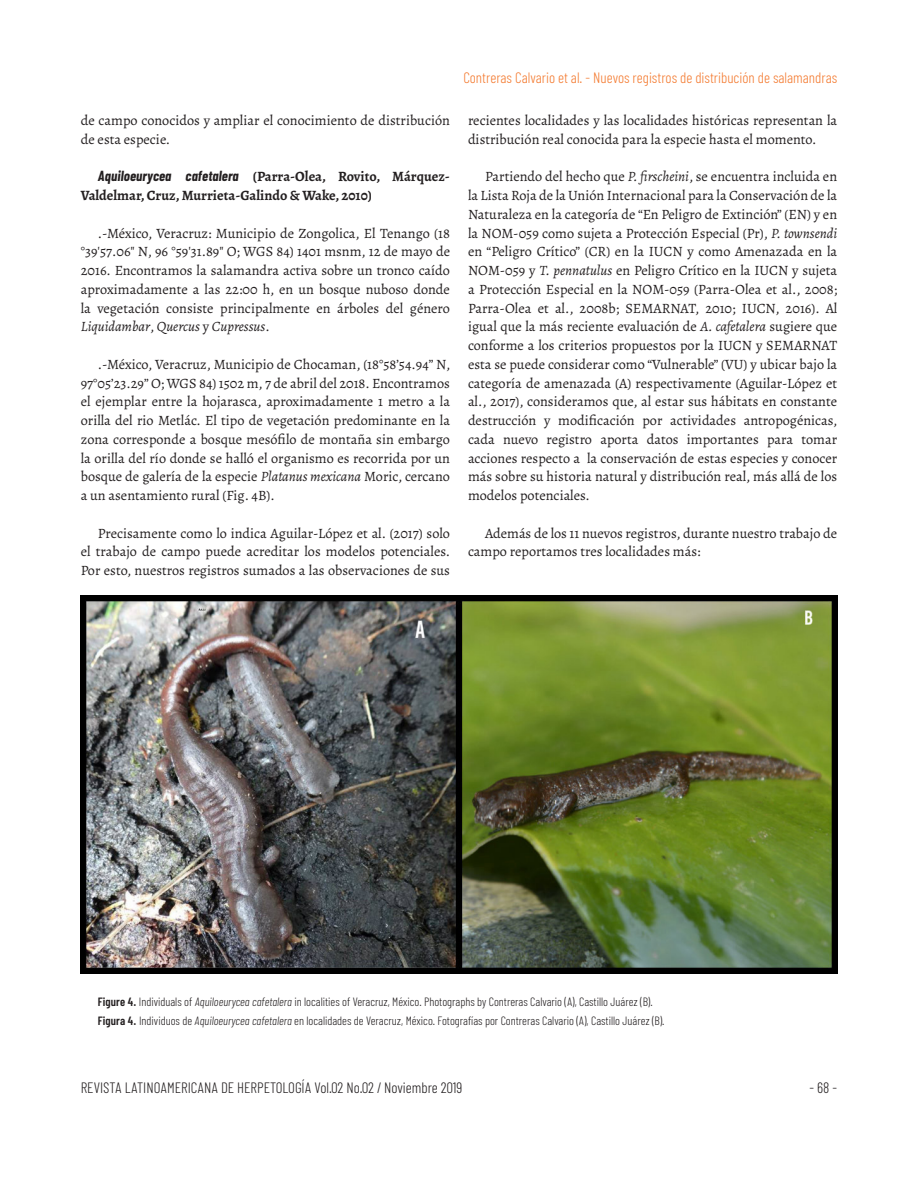
<style>
.page{position:relative;width:918px;height:1188px;background:#fff}
.page>*{position:absolute;margin:0;border:0;box-sizing:border-box;transform-origin:0 0}
.t1{font:300 15px "Barlow Condensed";color:#231f20}
.t2{font:300 15px "Barlow Condensed";color:#f47b31}
._02-txt_Artículo_1{font:14.25px/18.8px "Alegreya";color:#231f20;text-align:justify}
._02-txt_Artículo_1-2{font:700 14.25px/18.8px "Alegreya";color:#231f20}
._02-txt_pie_de_Foto{font:300 12px "Barlow Condensed";color:#231f20}
.s1{font-family:"Barlow Condensed";font-style:italic}
.s2{font-style:italic}
.s3{font-weight:600}
</style>
<div class="page">
<img style="left:81px;top:595px;width:756px;height:379px">
<p class="_02-txt_Artículo_1" style="left:81px;top:111px;width:371px">de campo conocidos y ampliar el conocimiento de distribución de esta especie.</p>
<p class="_02-txt_Artículo_1-2" style="left:81px;top:167px;width:371px;text-indent:17px"><span class="s1">Aquiloeurycea cafetalera</span> (Parra-Olea, Rovito, Márquez-<br>Valdelmar, Cruz, Murrieta-Galindo &amp; Wake, 2010)</p>
<p class="_02-txt_Artículo_1" style="left:81px;top:223px;width:371px;text-indent:17px">.-México, Veracruz: Municipio de Zongolica, El Tenango (18 °39'57.06" N, 96 °59'31.89" O; WGS 84) 1401 msnm, 12 de mayo de 2016. Encontramos la salamandra activa sobre un tronco caído aproximadamente a las 22:00 h, en un bosque nuboso donde la vegetación consiste principalmente en árboles del género <span class="s2">Liquidambar</span>, <span class="s2">Quercus</span> y <span class="s2">Cupressus</span>.</p>
<p class="_02-txt_Artículo_1" style="left:81px;top:355px;width:371px;text-indent:17px">.-México, Veracruz, Municipio de Chocaman, (18°58’54.94” N, 97°05’23.29” O; WGS 84) 1502 m, 7 de abril del 2018. Encontramos el ejemplar entre la hojarasca, aproximadamente 1 metro a la orilla del rio Metlác. El tipo de vegetación predominante en la zona corresponde a bosque mesófilo de montaña sin embargo la orilla del río donde se halló el organismo es recorrida por un bosque de galería de la especie <span class="s2">Platanus mexicana</span> Moric, cercano a un asentamiento rural (Fig. 4B).</p>
<p class="_02-txt_Artículo_1" style="left:81px;top:523px;width:371px;text-indent:17px">Precisamente como lo indica Aguilar-López et al. (2017) solo el trabajo de campo puede acreditar los modelos potenciales.<br>Por esto, nuestros registros sumados a las observaciones de sus</p>
<p class="t2" style="left:463px;top:68px;width:375px">Contreras Calvario et al. - Nuevos registros de distribución de salamandras</p>
<p class="_02-txt_Artículo_1" style="left:468px;top:111px;width:371px">recientes localidades y las localidades históricas representan la distribución real conocida para la especie hasta el momento.</p>
<p class="_02-txt_Artículo_1" style="left:468px;top:167px;width:371px;text-indent:17px">Partiendo del hecho que <span class="s2">P. firscheini</span>, se encuentra incluida en la Lista Roja de la Unión Internacional para la Conservación de la Naturaleza en la categoría de “En Peligro de Extinción” (EN) y en la NOM-059 como sujeta a Protección Especial (Pr), <span class="s2">P. townsendi </span>en “Peligro Crítico” (CR) en la IUCN y como Amenazada en la NOM-059 y <span class="s2">T. pennatulus</span> en Peligro Crítico en la IUCN y sujeta a Protección Especial en la NOM-059 (Parra-Olea et al., 2008; Parra-Olea et al., 2008b; SEMARNAT, 2010; IUCN, 2016). Al igual que la más reciente evaluación de <span class="s2">A. cafetalera</span> sugiere que conforme a los criterios propuestos por la IUCN y SEMARNAT esta se puede considerar como “Vulnerable” (VU) y ubicar bajo la categoría de amenazada (A) respectivamente (Aguilar-López et al., 2017), consideramos que, al estar sus hábitats en constante destrucción y modificación por actividades antropogénicas, cada nuevo registro aporta datos importantes para tomar acciones respecto a la conservación de estas especies y conocer más sobre su historia natural y distribución real, más allá de los modelos potenciales.</p>
<p class="_02-txt_Artículo_1" style="left:468px;top:523px;width:371px;text-indent:17px">Además de los 11 nuevos registros, durante nuestro trabajo de campo reportamos tres localidades más:</p>
<p class="_02-txt_pie_de_Foto" style="left:98px;top:995px;width:556px"><span class="s3">Figure 4.</span> Individuals of <span class="s2">Aquiloeurycea cafetalera</span> in localities of Veracruz, México. Photographs by Contreras Calvario (A), Castillo Juárez (B).</p>
<p class="_02-txt_pie_de_Foto" style="left:98px;top:1013px;width:568px"><span class="s3">Figura 4.</span> Individuos de <span class="s2">Aquiloeurycea cafetalera</span> en localidades de Veracruz, México. Fotografías por Contreras Calvario (A), Castillo Juárez (B).</p>
<p class="t1" style="left:81px;top:1079px;width:383px">REVISTA LATINOAMERICANA DE HERPETOLOGÍA Vol.02 No.02 / Noviembre 2019</p>
<p class="t1" style="left:810px;top:1079px;width:29px">- 68 -</p>
</div>
